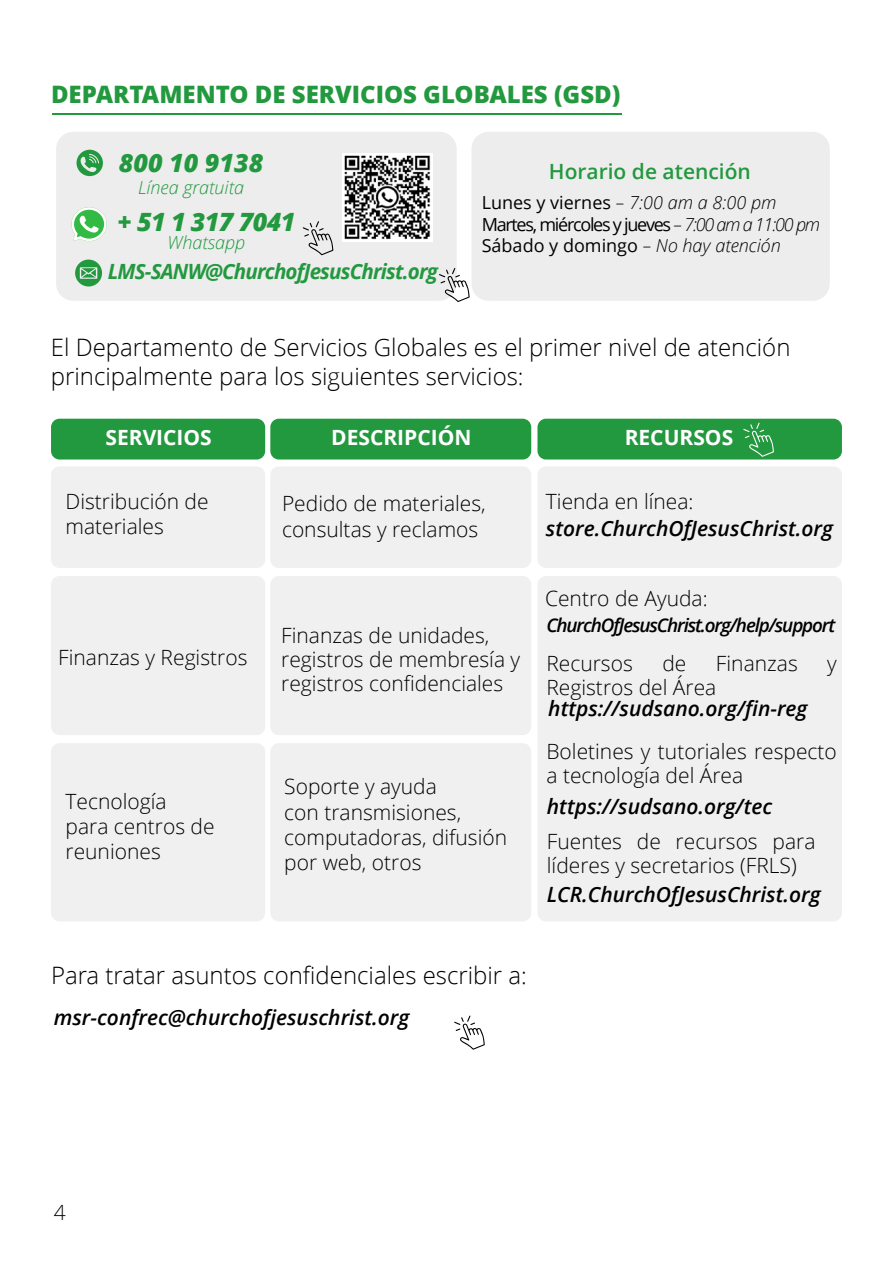
<style>
.page{position:relative;width:893px;height:1276px;background:#fff}
.page>*{position:absolute;margin:0;border:0;box-sizing:border-box;transform-origin:0 0}
.t1{font:italic 800 25.2px "Open Sans";letter-spacing:-.015em;color:#23993f}
.t2{font:300 24px/28.8px "Zoramlds Lat";color:#000}
.t3{font:800 24px "Zoramlds Lat";color:#23993f}
.t4{font:300 21px/25.2px "Open Sans";color:#000}
.t5{font:italic 600 21px "Open Sans";color:#000}
.t6{font:italic 700 21px "Open Sans";letter-spacing:-.04em;color:#23993f}
.t7{font:700 21px "Open Sans";color:#fff}
.t8{font:600 21px "Open Sans";color:#23993f}
.t9{font:italic 600 18.9px "Open Sans";letter-spacing:-.06em;color:#000}
.t10{font:18px/21.6px "Open Sans";letter-spacing:-.07em;color:#000}
.t11{font:italic 300 18px "Open Sans";color:#23993f}
.s1{font-weight:300;font-style:italic}
</style>
<div class="page">
<div style="left:51px;top:419px;width:214px;height:40px;background:#23993f;border-radius:9px"></div>
<div style="left:270px;top:419px;width:261px;height:40px;background:#23993f;border-radius:9px"></div>
<div style="left:537px;top:419px;width:305px;height:40px;background:#23993f;border-radius:9px"></div>
<hr style="left:52px;top:113px;width:570px;height:1px;background:#23993f">
<svg style="left:743px;top:423px;width:31px;height:34px"></svg>
<div style="left:56px;top:132px;width:401px;height:169px;background:#ededed;border-radius:17px"></div>
<div style="left:471px;top:132px;width:359px;height:169px;background:#ededed;border-radius:17px"></div>
<svg style="left:75px;top:259px;width:27px;height:27px"></svg>
<svg style="left:77px;top:150px;width:26px;height:26px"></svg>
<svg style="left:439px;top:268px;width:31px;height:34px"></svg>
<div style="left:51px;top:466px;width:214px;height:102px;background:#f0f0f0;border-radius:9px"></div>
<div style="left:51px;top:576px;width:214px;height:159px;background:#f0f0f0;border-radius:9px"></div>
<div style="left:51px;top:743px;width:214px;height:178px;background:#f0f0f0;border-radius:9px"></div>
<div style="left:270px;top:466px;width:261px;height:102px;background:#f0f0f0;border-radius:9px"></div>
<div style="left:270px;top:576px;width:261px;height:159px;background:#f0f0f0;border-radius:9px"></div>
<div style="left:270px;top:743px;width:261px;height:178px;background:#f0f0f0;border-radius:9px"></div>
<div style="left:537px;top:466px;width:305px;height:102px;background:#f0f0f0;border-radius:9px"></div>
<div style="left:537px;top:576px;width:305px;height:345px;background:#f0f0f0;border-radius:9px"></div>
<svg style="left:454px;top:1015px;width:31px;height:34px"></svg>
<svg style="left:71px;top:207px;width:36px;height:34px"></svg>
<svg style="left:303px;top:221px;width:30px;height:34px"></svg>
<img style="left:343px;top:154px;width:90px;height:87px">
<p class="t3" style="left:51px;top:76px;width:571px">DEPARTAMENTO DE SERVICIOS GLOBALES (GSD)</p>
<p class="t1" style="left:119px;top:144px;width:146px">800 10 9138</p>
<p class="t11" style="left:138px;top:175px;width:107px">Línea gratuita</p>
<p class="t1" style="left:118px;top:202px;width:179px">+ 51 1 317 7041</p>
<p class="t11" style="left:168px;top:230px;width:79px">Whatsapp</p>
<p class="t6" style="left:108px;top:257px;width:332px">LMS-SANW@ChurchofJesusChrist.org</p>
<p class="t8" style="left:549px;top:156px;width:203px">Horario de atención</p>
<p class="t10" style="left:482px;top:191px;width:340px">Lunes y viernes <span class="s1">– 7:00 am a 8:00 pm<br></span>Martes, miércoles y jueves <span class="s1">– 7:00 am a 11:00 pm<br></span>Sábado y domingo <span class="s1">– No hay atención</span></p>
<p class="t2" style="left:51px;top:333px;width:741px">El Departamento de Servicios Globales es el primer nivel de atención principalmente para los siguientes servicios:</p>
<p class="t7" style="left:105px;top:422px;width:108px">SERVICIOS</p>
<p class="t7" style="left:331px;top:422px;width:142px">DESCRIPCIÓN</p>
<p class="t7" style="left:625px;top:422px;width:110px">RECURSOS</p>
<p class="t4" style="left:66px;top:488px;width:145px">Distribución de materiales</p>
<p class="t4" style="left:58px;top:644px;width:191px">Finanzas y Registros</p>
<p class="t4" style="left:66px;top:788px;width:151px">Tecnología para centros de reuniones</p>
<p class="t4" style="left:282px;top:490px;width:205px">Pedido de materiales, consultas y reclamos</p>
<p class="t4" style="left:281px;top:622px;width:241px;line-height:24px">Finanzas de unidades, registros de membresía y registros confidenciales</p>
<p class="t4" style="left:284px;top:773px;width:224px">Soporte y ayuda<br>con transmisiones, computadoras, difusión por web, otros</p>
<p class="t4" style="left:546px;top:488px;width:149px">Tienda en línea:</p>
<p class="t5" style="left:546px;top:514px;width:289px">store.ChurchOfJesusChrist.org</p>
<p class="t4" style="left:545px;top:586px;width:164px">Centro de Ayuda:</p>
<p class="t9" style="left:546px;top:612px;width:290px">ChurchOfJesusChrist.org/help/support</p>
<p class="t4" style="left:546px;top:650px;width:88px">Recursos</p>
<p class="t4" style="left:662px;top:650px;width:26px">de</p>
<p class="t4" style="left:716px;top:650px;width:83px">Finanzas</p>
<p class="t4" style="left:827px;top:650px;width:11px">y</p>
<p class="t4" style="left:546px;top:674px;width:171px">Registros del Área</p>
<p class="t5" style="left:548px;top:694px;width:261px">https://sudsano.org/fin-reg</p>
<p class="t4" style="left:546px;top:739px;width:292px;line-height:24px">Boletines y tutoriales respecto a tecnología del Área</p>
<p class="t5" style="left:547px;top:792px;width:227px">https://sudsano.org/tec</p>
<p class="t4" style="left:547px;top:828px;width:270px;line-height:24px">Fuentes de recursos para líderes y secretarios (FRLS)</p>
<p class="t5" style="left:547px;top:880px;width:275px">LCR.ChurchOfJesusChrist.org</p>
<p class="t2" style="left:51px;top:961px;width:477px">Para tratar asuntos confidenciales escribir a:</p>
<p class="t5" style="left:54px;top:1002px;width:357px">msr-confrec@churchofjesuschrist.org</p>
<p class="t4" style="left:54px;top:1199px;width:13px">4</p>
</div>
